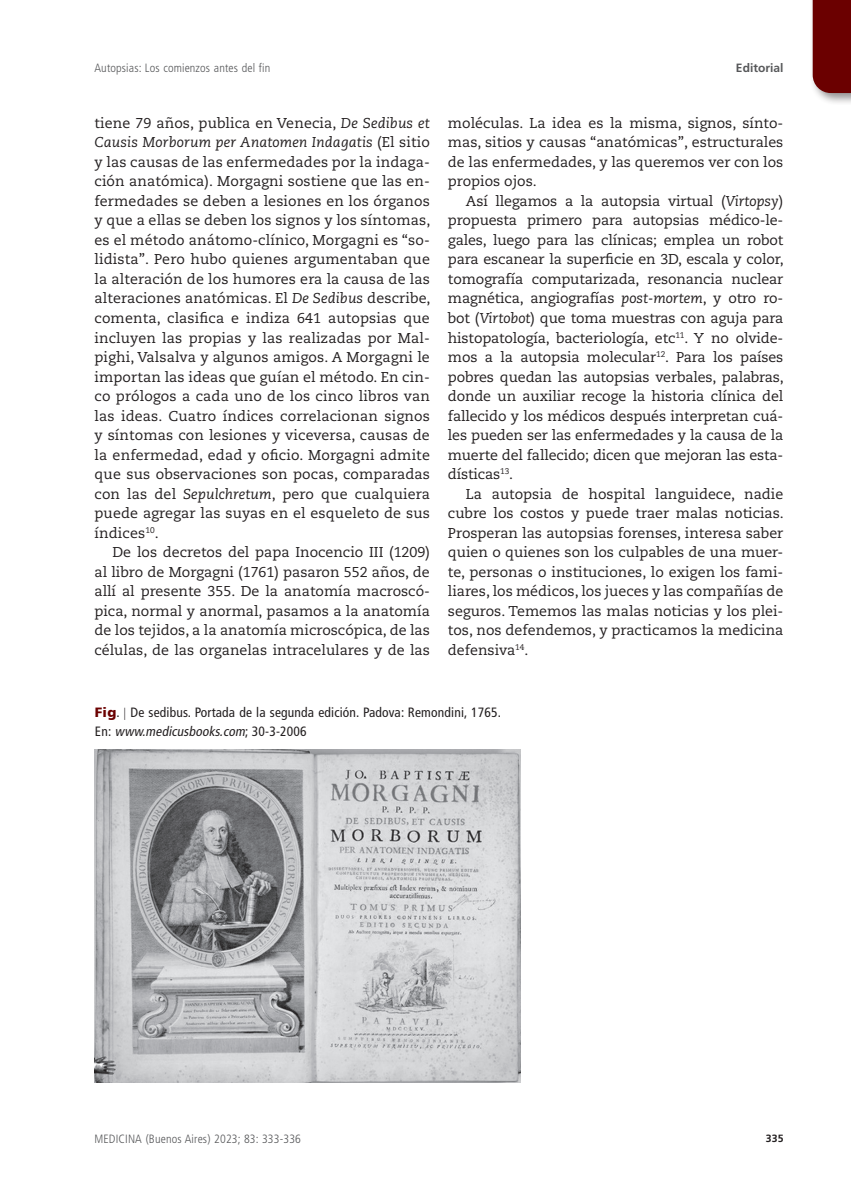
<style>
.page{position:relative;width:851px;height:1191px;background:#fff}
.page>*{position:absolute;margin:0;border:0;box-sizing:border-box;transform-origin:0 0}
.texto_edit{font:14.25px/19.5px "Caecilia LT Std";color:#231f20;text-align:justify}
.epigrafe{font:condensed 13.5px "Frutiger LT Std";letter-spacing:.01em;color:#231f20}
.epigrafe-2{font:italic condensed 13.5px "Frutiger LT Std";color:#231f20}
.t1{font:300 condensed 12px "Frutiger LT Std";letter-spacing:.01em;color:#57585a}
.t2{font:700 12px "Frutiger LT Std";color:#57585a}
.t3{font:700 10.5px "Frutiger LT Std";color:#231f20}
.s1{font-style:italic}
.s2{font-weight:900;font-stretch:normal;color:#6b0000}
.s3{font-style:normal}
</style>
<div class="page">
<img style="left:95px;top:750px;width:425px;height:332px">
<div style="left:808px;top:0;width:42px;height:105px;background:#231f20;opacity:.5"></div>
<div style="left:812px;top:0;width:38px;height:93px;background:#6b0000"></div>
<p class="t1" style="left:94px;top:61px;width:177px">Autopsias: Los comienzos antes del fin</p>
<p class="t2" style="left:735px;top:61px;width:49px">Editorial</p>
<p class="texto_edit" style="left:94px;top:113px;width:337px">tiene 79 años, publica en Venecia, <span class="s1">De Sedibus et Causis Morborum per Anatomen Indagatis</span> (El sitio y las causas de las enfermedades por la indaga&shy;ción anatómica). Morgagni sostiene que las en&shy;fermedades se deben a lesiones en los órganos y que a ellas se deben los signos y los síntomas, es el método anátomo-clínico, Morgagni es “so&shy;lidista”. Pero hubo quienes argumentaban que la alteración de los humores era la causa de las alteraciones anatómicas. El <span class="s1">De Sedibus</span> describe, comenta, clasifica e indiza 641 autopsias que incluyen las propias y las realizadas por Mal&shy;pighi, Valsalva y algunos amigos. A Morgagni le importan las ideas que guían el método. En cin&shy;co prólogos a cada uno de los cinco libros van las ideas. Cuatro índices correlacionan signos y síntomas con lesiones y viceversa, causas de la enfermedad, edad y oficio. Morgagni admite que sus observaciones son pocas, comparadas con las del <span class="s1">Sepulchretum</span>, pero que cualquiera puede agregar las suyas en el esqueleto de sus índices<sup>10</sup>.</p>
<p class="texto_edit" style="left:94px;top:542px;width:337px;text-indent:18px">De los decretos del papa Inocencio III (1209) al libro de Morgagni (1761) pasaron 552 años, de allí al presente 355. De la anatomía macroscó&shy;pica, normal y anormal, pasamos a la anatomía de los tejidos, a la anatomía microscópica, de las células, de las organelas intracelulares y de las</p>
<p class="texto_edit" style="left:448px;top:113px;width:337px">moléculas. La idea es la misma, signos, sínto&shy;mas, sitios y causas “anatómicas”, estructurales de las enfermedades, y las queremos ver con los propios ojos.</p>
<p class="texto_edit" style="left:448px;top:191px;width:337px;text-indent:18px">Así llegamos a la autopsia virtual (<span class="s1">Virtopsy</span>) propuesta primero para autopsias médico-le&shy;gales, luego para las clínicas; emplea un robot para escanear la superficie en 3D, escala y color, tomografía computarizada, resonancia nuclear magnética, angiografías <span class="s1">post-mortem</span>, y otro ro&shy;bot (<span class="s1">Virtobot</span>) que toma muestras con aguja para histopatología, bacteriología, etc<sup>11</sup>. Y no olvide&shy;mos a la autopsia molecular<sup>12</sup>. Para los países pobres quedan las autopsias verbales, palabras, donde un auxiliar recoge la historia clínica del fallecido y los médicos después interpretan cuá&shy;les pueden ser las enfermedades y la causa de la muerte del fallecido; dicen que mejoran las esta&shy;dísticas<sup>13</sup>.</p>
<p class="texto_edit" style="left:448px;top:484px;width:337px;text-indent:18px">La autopsia de hospital languidece, nadie cubre los costos y puede traer malas noticias.<br>Prosperan las autopsias forenses, interesa saber quien o quienes son los culpables de una muer&shy;te, personas o instituciones, lo exigen los fami&shy;liares, los médicos, los jueces y las compañías de seguros. Tememos las malas noticias y los plei&shy;tos, nos defendemos, y practicamos la medicina defensiva<sup>14</sup>.</p>
<p class="epigrafe" style="left:95px;top:704px;width:407px"><span class="s2">Fig</span>. De sedibus. Portada de la segunda edición. Padova: Remondini, 1765.</p>
<p class="epigrafe-2" style="left:95px;top:724px;width:213px"><span class="s3">E n :</span> www.medicusbooks.com<span class="s3">; 3 0 - 3 - 2 0 0 6</span></p>
<p class="t1" style="left:94px;top:1132px;width:208px">MEDICINA (Buenos Aires) 2023; 83: 333-336</p>
<p class="t3" style="left:765px;top:1132px;width:19px">335</p>
</div>
